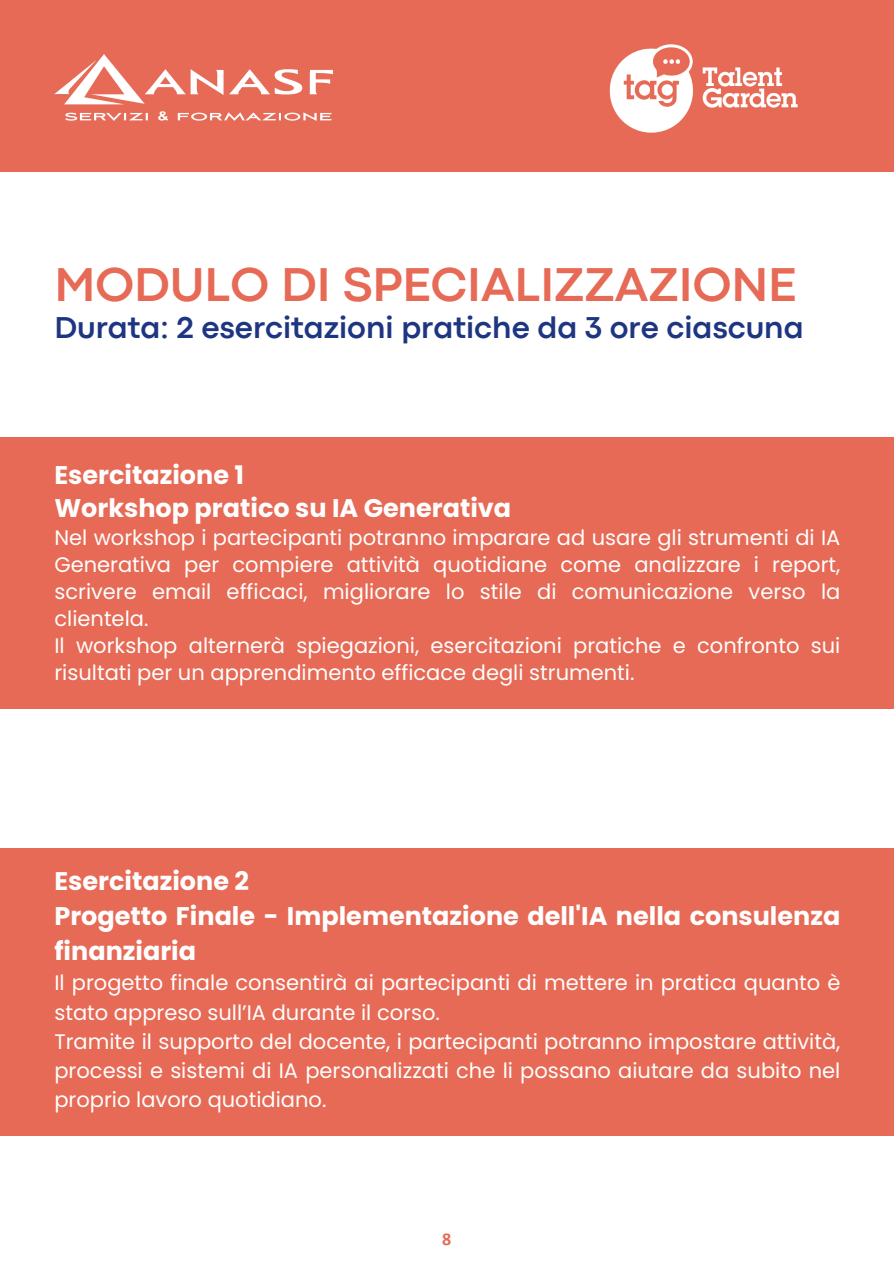
<style>
.page{position:relative;width:894px;height:1264px;background:#fff}
.page>*{position:absolute;margin:0;border:0;box-sizing:border-box;transform-origin:0 0}
.t1{font:700 49.5px "Codec Pro";color:#e66a55}
.t2{font:700 31.5px "Codec Pro";color:#1e3582}
.t3{font:700 25.5px/34.8px "Poppins";color:#fefefe}
.t4{font:21px/27px "Poppins";color:#fefefe;text-align:justify}
.t5{font:700 18px "Calibri";color:#e66a55}
</style>
<div class="page">
<div style="left:0;top:0;width:893px;height:171px;background:#e66a55"></div>
<div style="left:0;top:438px;width:893px;height:271px;background:#e66a55"></div>
<div style="left:0;top:848px;width:893px;height:287px;background:#e66a55"></div>
<img style="left:54px;top:54px;width:278px;height:67px">
<img style="left:609px;top:44px;width:189px;height:89px">
<p class="t1" style="left:54px;top:267px;width:743px">MODULO DI SPECIALIZZAZIONE</p>
<p class="t2" style="left:54px;top:317px;width:750px">Durata: 2 esercitazioni pratiche da 3 ore ciascuna</p>
<h1 class="t3" style="left:54px;top:458px;width:191px">Esercitazione 1</h1>
<h2 class="t3" style="left:54px;top:490px;width:458px">Workshop pratico su IA Generativa</h2>
<p class="t4" style="left:54px;top:524px;width:787px">Nel workshop i partecipanti potranno imparare ad usare gli strumenti di IA Generativa per compiere attività quotidiane come analizzare i report, scrivere email efficaci, migliorare lo stile di comunicazione verso la clientela.</p>
<p class="t4" style="left:54px;top:632px;width:787px">Il workshop alternerà spiegazioni, esercitazioni pratiche e confronto sui risultati per un apprendimento efficace degli strumenti.</p>
<p class="t3" style="left:54px;top:863px;width:196px">Esercitazione 2</p>
<p class="t3" style="left:54px;top:898px;width:787px">Progetto Finale - Implementazione dell'IA nella consulenza finanziaria</p>
<p class="t4" style="left:54px;top:968px;width:787px;line-height:29.2px">Il progetto finale consentirà ai partecipanti di mettere in pratica quanto è stato appreso sull’IA durante il corso.</p>
<p class="t4" style="left:54px;top:1026px;width:787px;line-height:29.2px">Tramite il supporto del docente, i partecipanti potranno impostare attività, processi e sistemi di IA personalizzati che li possano aiutare da subito nel proprio lavoro quotidiano.</p>
<p class="t5" style="left:442px;top:1231px;width:11px">8</p>
</div>
